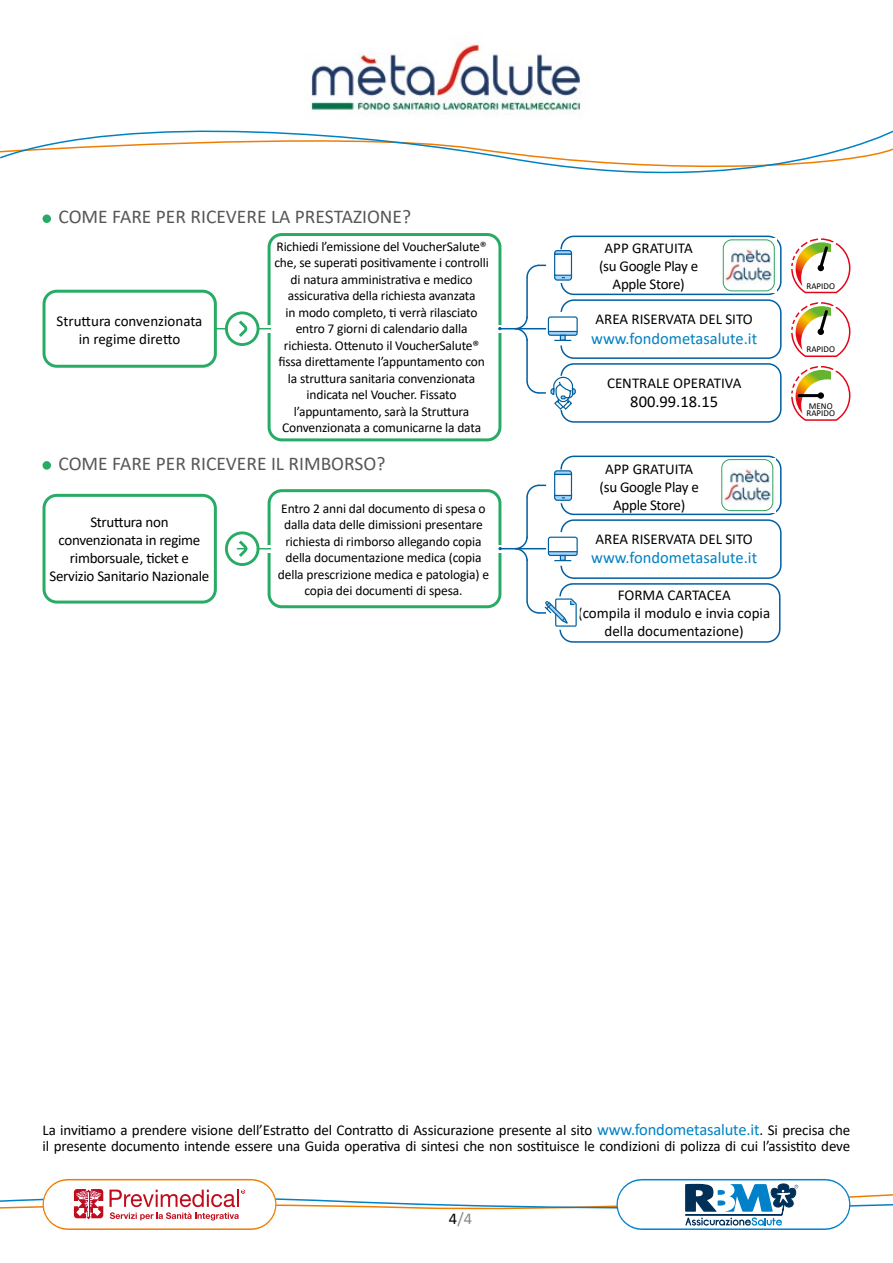
<style>
.page{position:relative;width:893px;height:1263px;background:#fff}
.page>*{position:absolute;margin:0;border:0;box-sizing:border-box;transform-origin:0 0}
.t1{font:19.5px "Calibri";color:#575756}
.t2{font:16.5px "Calibri";color:#0081c3}
.t3{font:16.5px "Calibri";color:#000}
.t4{font:16.5px "Calibri";color:#878787}
.t5{font:15px/18px "Calibri";letter-spacing:-.01em;color:#000;text-align:center}
.t6{font:13.5px/16.5px "Calibri";letter-spacing:-.01em;color:#000;text-align:center}
.t7{font:9px/7.5px "Calibri";color:#000}
.s1{font-size:16.5px;color:#0081c3}
.s2{color:#000}
</style>
<div class="page">
<svg style="left:0;top:130px;width:893px;height:44px"></svg>
<svg style="left:0;top:1178px;width:893px;height:52px"></svg>
<div style="left:68px;top:1179px;width:183px;height:51px;background:#f6b874"></div>
<div style="left:68px;top:1180px;width:183px;height:48px;background:#fff"></div>
<svg style="left:109px;top:1189px;width:136px;height:31px"></svg>
<svg style="left:74px;top:1189px;width:29px;height:30px"></svg>
<div style="left:642px;top:1179px;width:183px;height:51px;background:#74bae2"></div>
<div style="left:642px;top:1180px;width:183px;height:48px;background:#fff"></div>
<svg style="left:685px;top:1183px;width:114px;height:42px"></svg>
<div style="left:546px;top:377px;width:34px;height:35px;border:2px solid #fff;border-radius:50%"></div>
<img style="left:311px;top:44px;width:271px;height:70px">
<div style="left:268px;top:233px;width:233px;height:208px;border:3px solid #28ab64;border-radius:13px"></div>
<div style="left:210px;top:325px;width:296px;height:8px;background:#fff"></div>
<div style="left:43px;top:290px;width:174px;height:78px;border:3px solid #28ab64;border-radius:13px"></div>
<div style="left:225px;top:311px;width:34px;height:35px;border:3px solid #28ab64;border-radius:50%"></div>
<svg style="left:239px;top:320px;width:9px;height:17px"></svg>
<svg style="left:215px;top:328px;width:12px;height:1px"></svg>
<svg style="left:258px;top:328px;width:13px;height:1px"></svg>
<div style="left:560px;top:363px;width:222px;height:60px;border:2px solid #005fa2;border-radius:13px"></div>
<div style="left:560px;top:236px;width:222px;height:59px;border:2px solid #005fa2;border-radius:13px"></div>
<div style="left:560px;top:299px;width:222px;height:60px;border:2px solid #005fa2;border-radius:13px"></div>
<hr style="left:499px;top:328px;width:63px;height:1px;background:#005fa2">
<hr style="left:526px;top:277px;width:2px;height:41px;background:#005fa2">
<svg style="left:514px;top:315px;width:15px;height:24px"></svg>
<svg style="left:526px;top:381px;width:13px;height:13px"></svg>
<hr style="left:539px;top:392px;width:23px;height:2px;background:#005fa2">
<hr style="left:526px;top:339px;width:2px;height:42px;background:#005fa2">
<img style="left:723px;top:239px;width:54px;height:53px">
<div style="left:723px;top:239px;width:52px;height:52px;border:1px solid #30a262;border-radius:9px"></div>
<div style="left:546px;top:249px;width:34px;height:34px;border:2px solid #fff;border-radius:50%"></div>
<svg style="left:526px;top:249px;width:47px;height:32px"></svg>
<div style="left:547px;top:376px;width:33px;height:33px;background:#fff;border-radius:50%"></div>
<div style="left:546px;top:376px;width:34px;height:34px;border:2px solid #fff;border-radius:50%"></div>
<svg style="left:550px;top:376px;width:26px;height:35px"></svg>
<div style="left:547px;top:312px;width:32px;height:33px;background:#fff;border-radius:50%"></div>
<div style="left:546px;top:312px;width:34px;height:34px;border:2px solid #fff;border-radius:50%"></div>
<div style="left:548px;top:317px;width:29px;height:18px;background:#fff;border-radius:2px"></div>
<div style="left:548px;top:316px;width:30px;height:20px;border:1px solid #00609e;border-radius:2px"></div>
<svg style="left:548px;top:331px;width:29px;height:10px"></svg>
<svg style="left:791px;top:238px;width:60px;height:183px"></svg>
<hr style="left:799px;top:394px;width:22px;height:3px;background:#000">
<div style="left:268px;top:489px;width:233px;height:119px;border:3px solid #28ab64;border-radius:13px"></div>
<div style="left:201px;top:545px;width:343px;height:8px;background:#fff"></div>
<div style="left:43px;top:494px;width:174px;height:109px;border:3px solid #28ab64;border-radius:13px"></div>
<div style="left:225px;top:531px;width:34px;height:35px;border:3px solid #28ab64;border-radius:50%"></div>
<svg style="left:236px;top:540px;width:12px;height:17px"></svg>
<svg style="left:257px;top:548px;width:14px;height:1px"></svg>
<div style="left:559px;top:583px;width:221px;height:60px;border:2px solid #005fa2;border-radius:13px"></div>
<div style="left:560px;top:519px;width:222px;height:60px;border:2px solid #005fa2;border-radius:13px"></div>
<div style="left:560px;top:456px;width:222px;height:59px;border:2px solid #005fa2;border-radius:13px"></div>
<hr style="left:499px;top:548px;width:63px;height:1px;background:#005fa2">
<hr style="left:526px;top:497px;width:2px;height:41px;background:#005fa2">
<svg style="left:514px;top:535px;width:15px;height:24px"></svg>
<hr style="left:526px;top:559px;width:2px;height:42px;background:#005fa2">
<div style="left:546px;top:469px;width:34px;height:34px;border:2px solid #fff;border-radius:50%"></div>
<svg style="left:526px;top:470px;width:47px;height:31px"></svg>
<svg style="left:547px;top:533px;width:32px;height:32px"></svg>
<div style="left:546px;top:532px;width:34px;height:34px;border:2px solid #fff;border-radius:50%"></div>
<div style="left:548px;top:537px;width:29px;height:18px;background:#fff;border-radius:2px"></div>
<div style="left:548px;top:537px;width:30px;height:19px;border:1px solid #00609e;border-radius:2px"></div>
<svg style="left:548px;top:551px;width:29px;height:10px"></svg>
<div style="left:546px;top:596px;width:34px;height:34px;border:2px solid #fff;border-radius:50%"></div>
<svg style="left:526px;top:598px;width:51px;height:29px"></svg>
<img style="left:721px;top:458px;width:54px;height:54px">
<div style="left:721px;top:459px;width:52px;height:52px;border:1px solid #30a262;border-radius:9px"></div>
<div style="left:43px;top:461px;width:8px;height:9px;background:#28ab64;border-radius:50%"></div>
<div style="left:43px;top:214px;width:8px;height:9px;background:#28ab64;border-radius:50%"></div>
<h1 class="t1" style="left:58px;top:203px;width:354px">COME FARE PER RICEVERE LA PRESTAZIONE?</h1>
<p class="t5" style="left:57px;top:311px;width:147px">Struttura convenzionata in regime diretto</p>
<p class="t6" style="left:274px;top:238px;width:216px">Richiedi l’emissione del VoucherSalute® che, se superati positivamente i controlli di natura amministrativa e medico assicurativa della richiesta avanzata<br>in modo completo, ti verrà rilasciato entro 7 giorni di calendario dalla richiesta. Ottenuto il VoucherSalute® fissa direttamente l’appuntamento con la struttura sanitaria convenzionata indicata nel Voucher. Fissato l’appuntamento, sarà la Struttura Convenzionata a comunicarne la data</p>
<h1 class="t1" style="left:58px;top:450px;width:328px">COME FARE PER RICEVERE IL RIMBORSO?</h1>
<p class="t5" style="left:49px;top:513px;width:161px">Struttura non convenzionata in regime rimborsuale, ticket e<br>Servizio Sanitario Nazionale</p>
<p class="t6" style="left:278px;top:499px;width:213px">Entro 2 anni dal documento di spesa o dalla data delle dimissioni presentare richiesta di rimborso allegando copia della documentazione medica (copia della prescrizione medica e patologia) e copia dei documenti di spesa.</p>
<p class="t5" style="left:599px;top:239px;width:101px">APP GRATUITA (su Google Play e<br>Apple Store)</p>
<p class="t5" style="left:595px;top:309px;width:159px">AREA RISERVATA DEL SITO</p>
<p class="t2" style="left:591px;top:327px;width:168px">www.fondometasalute.it</p>
<p class="t5" style="left:607px;top:373px;width:136px">CENTRALE OPERATIVA</p>
<p class="t3" style="left:630px;top:390px;width:89px">800.99.18.15</p>
<p class="t5" style="left:600px;top:459px;width:101px">APP GRATUITA (su Google Play e<br>Apple Store)</p>
<p class="t5" style="left:595px;top:529px;width:159px">AREA RISERVATA DEL SITO</p>
<p class="t2" style="left:591px;top:546px;width:168px">www.fondometasalute.it</p>
<p class="t5" style="left:578px;top:585px;width:194px">FORMA CARTACEA<br>(compila il modulo e invia copia della documentazione)</p>
<p class="t7" style="left:806px;top:282px;width:30px">RAPIDO</p>
<p class="t7" style="left:806px;top:345px;width:30px">RAPIDO</p>
<p class="t7" style="left:806px;top:402px;width:30px">MENO<br>RAPIDO</p>
<p class="t5" style="left:43px;top:1121px;width:809px;line-height:16.5px;text-align:left">La invitiamo a prendere visione dell’Estratto del Contratto di Assicurazione presente al sito <span class="s1">www.fondometasalute.it</span>. Si precisa che il presente documento intende essere una Guida operativa di sintesi che non sostituisce le condizioni di polizza di cui l’assistito deve</p>
<p class="t4" style="left:449px;top:1207px;width:25px"><span class="s2">4</span>/4</p>
</div>
